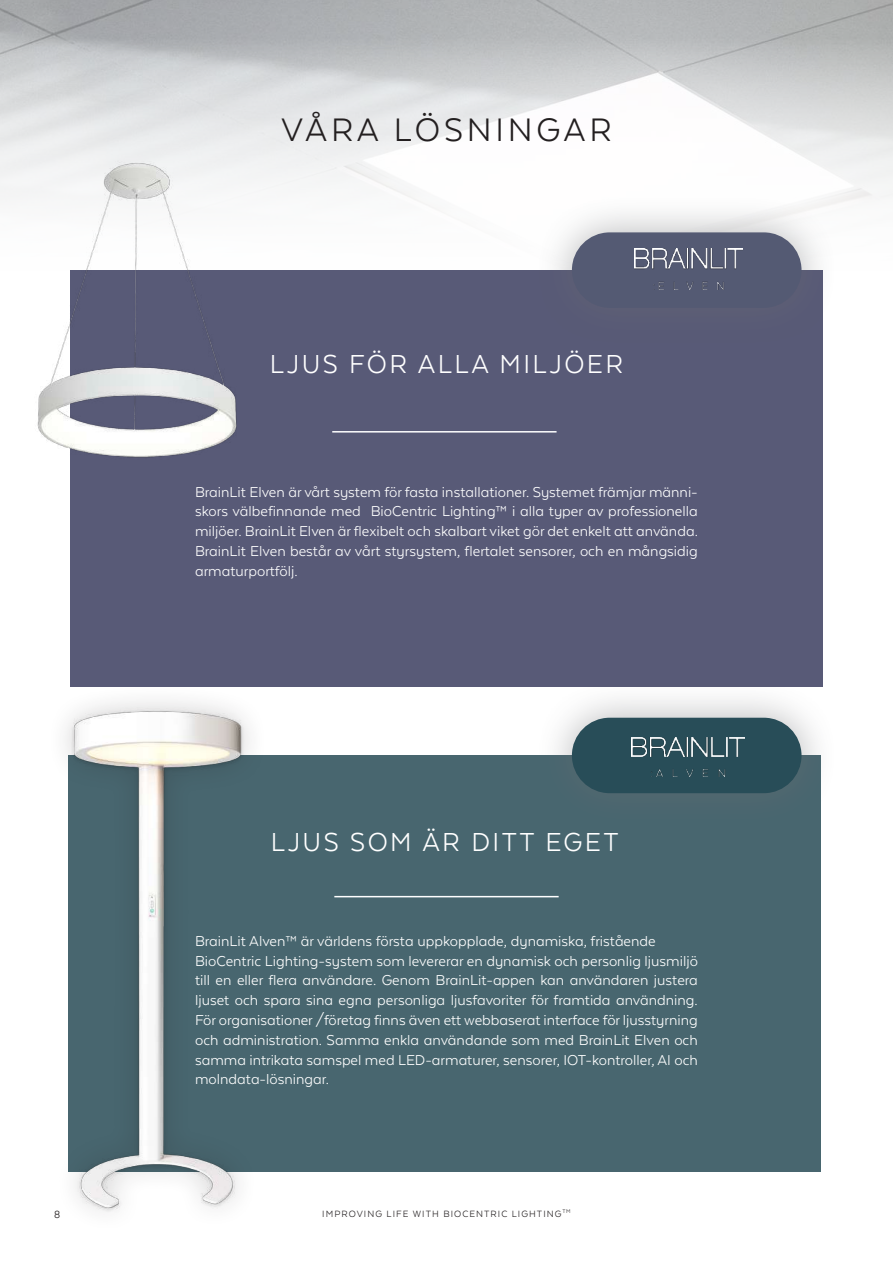
<style>
.page{position:relative;width:893px;height:1263px;background:#fff}
.page>*{position:absolute;margin:0;border:0;box-sizing:border-box;transform-origin:0 0}
.t1{font:37.5px "Texta Alt";letter-spacing:.1em;color:#231f20}
.t2{font:30px "Texta Alt";letter-spacing:.08em;color:#fff}
.t3{font:16.5px/19.8px "Texta Alt";color:#fff;text-align:justify}
.t4{font:12px "Texta Alt";color:#231f20}
.t5{font:10.5px "Texta Alt";letter-spacing:.1em;color:#231f20}
</style>
<div class="page">
<svg style="left:0;top:0;width:893px;height:209px"></svg>
<div style="left:70px;top:270px;width:753px;height:416px;background:#585a77"></div>
<div style="left:535px;top:194px;width:303px;height:152px;background:#6c6d70;opacity:.5"></div>
<div style="left:572px;top:232px;width:229px;height:76px;background:#545a73;border-radius:38px"></div>
<hr style="left:332px;top:431px;width:225px;height:1px;background:#fff">
<div style="left:68px;top:755px;width:753px;height:417px;background:#48666f"></div>
<div style="left:535px;top:680px;width:303px;height:151px;background:#6c6d70;opacity:.5"></div>
<div style="left:572px;top:718px;width:229px;height:75px;background:#284d58;border-radius:38px"></div>
<img style="left:631px;top:737px;width:113px;height:39px">
<img style="left:634px;top:248px;width:108px;height:41px">
<img style="left:65px;top:686px;width:263px;height:526px">
<img style="left:19px;top:157px;width:245px;height:301px">
<hr style="left:334px;top:896px;width:225px;height:1px;background:#fff">
<h1 class="t1" style="left:281px;top:111px;width:332px">VÅRA LÖSNINGAR</h1>
<h2 class="t2" style="left:270px;top:349px;width:355px">LJUS FÖR ALLA MILJÖER</h2>
<p class="t3" style="left:195px;top:481px;width:504px">BrainLit Elven är vårt system för fasta installationer. Systemet främjar männi&shy;skors välbefinnande med BioCentric Lighting™ i alla typer av professionella miljöer. BrainLit Elven är flexibelt och skalbart viket gör det enkelt att använda.<br>BrainLit Elven består av vårt styrsystem, flertalet sensorer, och en mångsidig armaturportfölj.</p>
<h2 class="t2" style="left:271px;top:826px;width:349px">LJUS SOM ÄR DITT EGET</h2>
<p class="t3" style="left:195px;top:931px;width:504px;text-align:left">BrainLit Alven™ är världens första uppkopplade, dynamiska, fristående BioCentric Lighting-system som levererar en dynamisk och personlig ljusmiljö till en eller flera användare. Genom BrainLit-appen kan användaren justera ljuset och spara sina egna personliga ljusfavoriter för framtida användning.<br>För organisationer /företag finns även ett webbaserat interface för ljusstyrning och administration. Samma enkla användande som med BrainLit Elven och samma intrikata samspel med LED-armaturer, sensorer, IOT-kontroller, AI och molndata-lösningar.</p>
<p class="t4" style="left:54px;top:1208px;width:8px">8</p>
<p class="t5" style="left:322px;top:1208px;width:250px">IMPROVING LIFE WITH BIOCENTRIC LIGHTING<sup>TM</sup></p>
</div>
